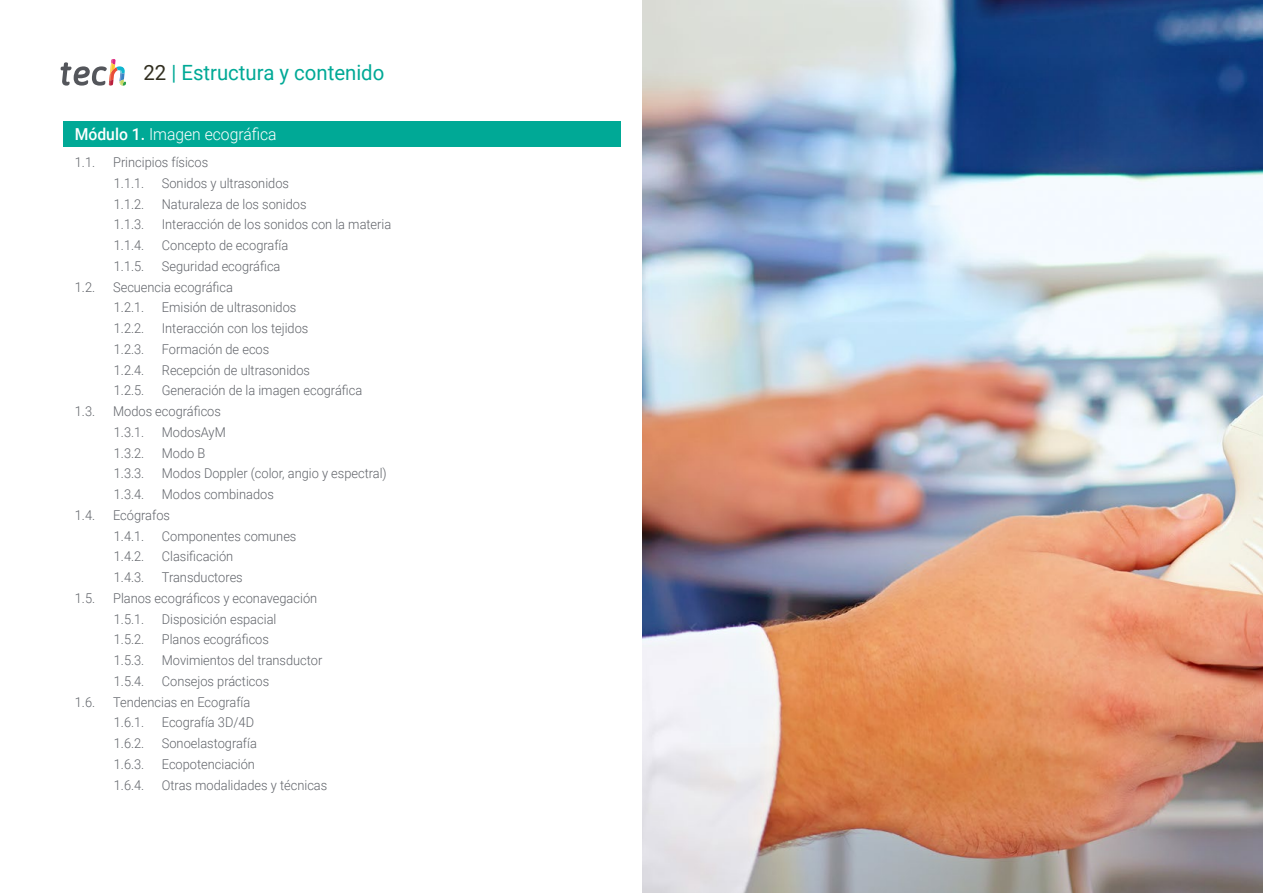
<style>
.page{position:relative;width:1263px;height:893px;background:#fff}
.page>*{position:absolute;margin:0;border:0;box-sizing:border-box;transform-origin:0 0}
.t1{font:21px "Roboto";color:#00a996}
.t2{font:300 16.5px "Roboto";color:#fff;scale:.95 1}
.t3{font:300 13.5px/20.7px "Roboto";color:#61646a;scale:.95 1}
.s1{color:#312e20}
.s2{font-weight:500}
</style>
<div class="page">
<div style="left:64px;top:121px;width:557px;height:25px;background:#00a996"></div>
<svg style="left:61px;top:59px;width:65px;height:27px"></svg>
<img style="left:642px;top:0;width:621px;height:893px">
<h1 class="t1" style="left:144px;top:57px;width:242px"><span class="s1">22</span> | Estructura y contenido</h1>
<p class="t2" style="left:75px;top:123px;width:214px"><span class="s2">Módulo 1.</span> Imagen ecográfica</p>
<p class="t3" style="left:75px;top:151px;width:23px">1.1.</p>
<p class="t3" style="left:113px;top:151px;width:102px">Principios físicos<br>1.1.1.</p>
<p class="t3" style="left:162px;top:172px;width:135px">Sonidos y ultrasonidos</p>
<p class="t3" style="left:114px;top:193px;width:34px">1.1.2.</p>
<p class="t3" style="left:162px;top:193px;width:154px">Naturaleza de los sonidos</p>
<p class="t3" style="left:114px;top:214px;width:34px">1.1.3.</p>
<p class="t3" style="left:162px;top:214px;width:243px">Interacción de los sonidos con la materia</p>
<p class="t3" style="left:114px;top:234px;width:34px">1.1.4.</p>
<p class="t3" style="left:162px;top:234px;width:135px">Concepto de ecografía</p>
<p class="t3" style="left:114px;top:255px;width:34px">1.1.5.</p>
<p class="t3" style="left:162px;top:255px;width:126px">Seguridad ecográfica</p>
<p class="t3" style="left:75px;top:276px;width:23px">1.2.</p>
<p class="t3" style="left:113px;top:276px;width:128px">Secuencia ecográfica<br>1.2.1.</p>
<p class="t3" style="left:162px;top:297px;width:143px">Emisión de ultrasonidos</p>
<p class="t3" style="left:114px;top:317px;width:34px">1.2.2.</p>
<p class="t3" style="left:162px;top:317px;width:156px">Interacción con los tejidos</p>
<p class="t3" style="left:114px;top:338px;width:34px">1.2.3.</p>
<p class="t3" style="left:162px;top:338px;width:115px">Formación de ecos</p>
<p class="t3" style="left:114px;top:359px;width:34px">1.2.4.</p>
<p class="t3" style="left:162px;top:359px;width:157px">Recepción de ultrasonidos</p>
<p class="t3" style="left:114px;top:380px;width:34px">1.2.5.</p>
<p class="t3" style="left:162px;top:380px;width:212px">Generación de la imagen ecográfica</p>
<p class="t3" style="left:75px;top:400px;width:23px">1.3.</p>
<p class="t3" style="left:113px;top:400px;width:115px">Modos ecográficos<br>1.3.1.</p>
<p class="t3" style="left:162px;top:421px;width:69px">ModosAyM</p>
<p class="t3" style="left:114px;top:442px;width:34px">1.3.2.</p>
<p class="t3" style="left:162px;top:442px;width:47px">Modo B</p>
<p class="t3" style="left:114px;top:463px;width:34px">1.3.3.</p>
<p class="t3" style="left:162px;top:463px;width:238px">Modos Doppler (color, angio y espectral)</p>
<p class="t3" style="left:114px;top:483px;width:34px">1.3.4.</p>
<p class="t3" style="left:162px;top:483px;width:119px">Modos combinados</p>
<p class="t3" style="left:75px;top:504px;width:23px">1.4.</p>
<p class="t3" style="left:113px;top:504px;width:61px">Ecógrafos<br>1.4.1.</p>
<p class="t3" style="left:162px;top:525px;width:143px">Componentes comunes</p>
<p class="t3" style="left:114px;top:546px;width:34px">1.4.2.</p>
<p class="t3" style="left:162px;top:546px;width:77px">Clasificación</p>
<p class="t3" style="left:114px;top:566px;width:34px">1.4.3.</p>
<p class="t3" style="left:162px;top:566px;width:87px">Transductores</p>
<p class="t3" style="left:75px;top:587px;width:23px">1.5.</p>
<p class="t3" style="left:113px;top:587px;width:216px">Planos ecográficos y econavegación<br>1.5.1.</p>
<p class="t3" style="left:162px;top:608px;width:122px">Disposición espacial</p>
<p class="t3" style="left:114px;top:629px;width:34px">1.5.2.</p>
<p class="t3" style="left:162px;top:629px;width:114px">Planos ecográficos</p>
<p class="t3" style="left:114px;top:649px;width:34px">1.5.3.</p>
<p class="t3" style="left:162px;top:649px;width:170px">Movimientos del transductor</p>
<p class="t3" style="left:114px;top:670px;width:34px">1.5.4.</p>
<p class="t3" style="left:162px;top:670px;width:114px">Consejos prácticos</p>
<p class="t3" style="left:75px;top:691px;width:23px">1.6.</p>
<p class="t3" style="left:113px;top:691px;width:146px">Tendencias en Ecografía<br>1.6.1.</p>
<p class="t3" style="left:162px;top:712px;width:99px">Ecografía 3D/4D</p>
<p class="t3" style="left:114px;top:732px;width:34px">1.6.2.</p>
<p class="t3" style="left:162px;top:732px;width:102px">Sonoelastografía</p>
<p class="t3" style="left:114px;top:753px;width:34px">1.6.3.</p>
<p class="t3" style="left:162px;top:753px;width:99px">Ecopotenciación</p>
<p class="t3" style="left:114px;top:774px;width:34px">1.6.4.</p>
<p class="t3" style="left:162px;top:774px;width:176px">Otras modalidades y técnicas</p>
</div>
